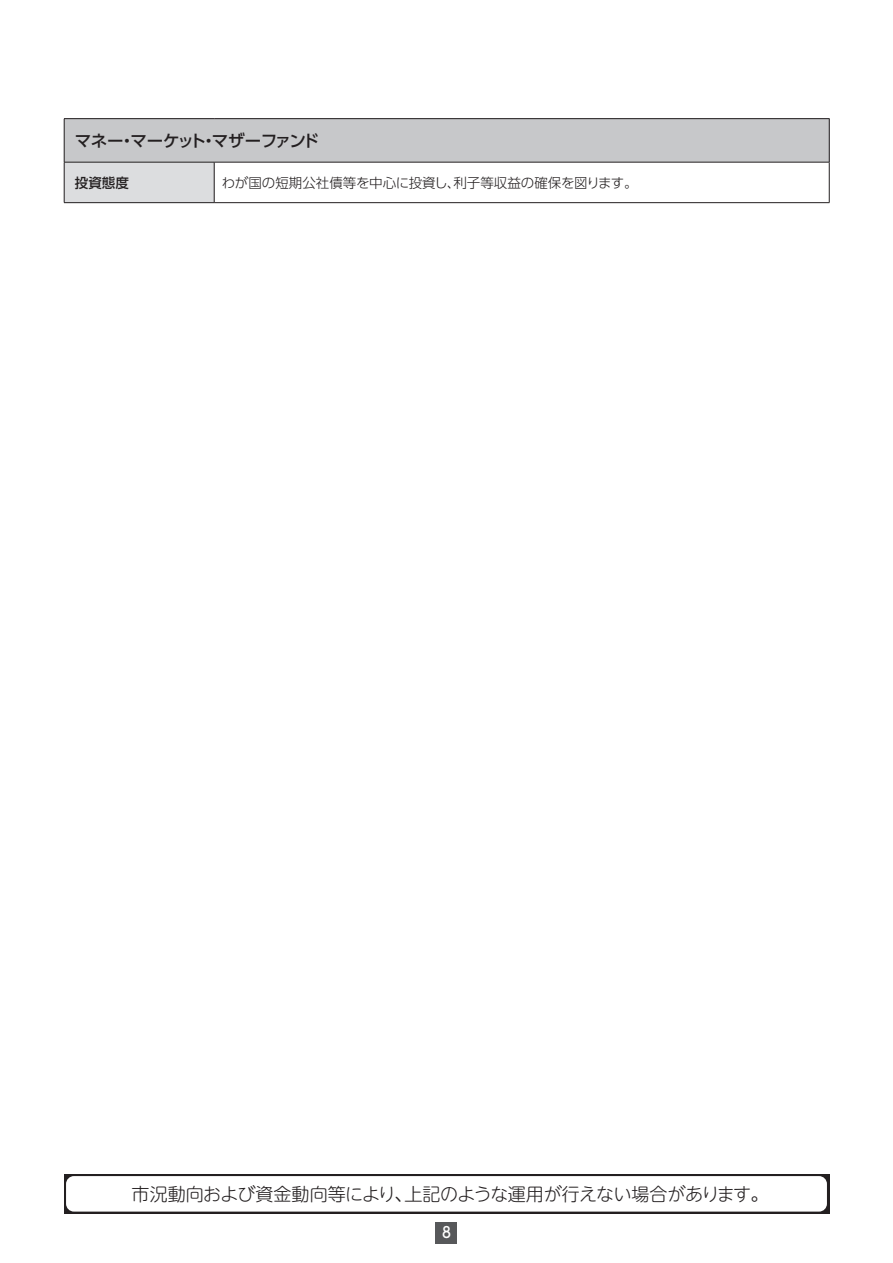
<style>
.page{position:relative;width:893px;height:1263px;background:#fff}
.page>*{position:absolute;margin:0;border:0;box-sizing:border-box;transform-origin:0 0}
.t1{font:300 18px "UD Shin M Go Pro";letter-spacing:-.01em;color:#231f20}
.t2{font:500 16.5px "UD Shin Go Pro";letter-spacing:-.03em;color:#231f20}
.t3{font:500 15px "UD Shin Go Pro";color:#fff;scale:.9 1}
.t4{font:300 13.5px "UD Shin Go Pro";color:#231f20}
.t5{font:500 13.5px "UD Shin Go Pro";color:#231f20}
</style>
<div class="page">
<div style="left:436px;top:1222px;width:21px;height:21px;background:#57585a"></div>
<svg style="left:64px;top:1174px;width:765px;height:39px;background:#413e3f"></svg>
<div style="left:66px;top:1176px;width:761px;height:35px;background:#fff;border-radius:8px"></div>
<div style="left:64px;top:119px;width:765px;height:43px;background:#c7c8ca"></div>
<div style="left:64px;top:162px;width:150px;height:41px;background:#dcdddf"></div>
<hr style="left:64px;top:118px;width:150px;height:1px;background:#231f20">
<hr style="left:64px;top:119px;width:1px;height:43px;background:#231f20">
<hr style="left:214px;top:118px;width:615px;height:1px;background:#231f20">
<hr style="left:829px;top:119px;width:1px;height:43px;background:#231f20">
<hr style="left:64px;top:162px;width:150px;height:1px;background:#231f20">
<hr style="left:64px;top:162px;width:1px;height:40px;background:#231f20">
<hr style="left:214px;top:162px;width:615px;height:1px;background:#231f20">
<hr style="left:214px;top:162px;width:1px;height:40px;background:#231f20">
<hr style="left:829px;top:162px;width:1px;height:40px;background:#231f20">
<hr style="left:64px;top:202px;width:150px;height:1px;background:#231f20">
<hr style="left:214px;top:202px;width:615px;height:1px;background:#231f20">
<p class="t2" style="left:75px;top:127px;width:246px">マネー・マーケット・マザーファンド</p>
<p class="t5" style="left:75px;top:171px;width:56px">投資態度</p>
<p class="t4" style="left:222px;top:171px;width:417px">わが国の短期公社債等を中心に投資し、利子等収益の確保を図ります。</p>
<p class="t1" style="left:132px;top:1179px;width:638px">市況動向および資金動向等により、上記のような運用が行えない場合があります。</p>
<p class="t3" style="left:442px;top:1220px;width:11px">8</p>
</div>
